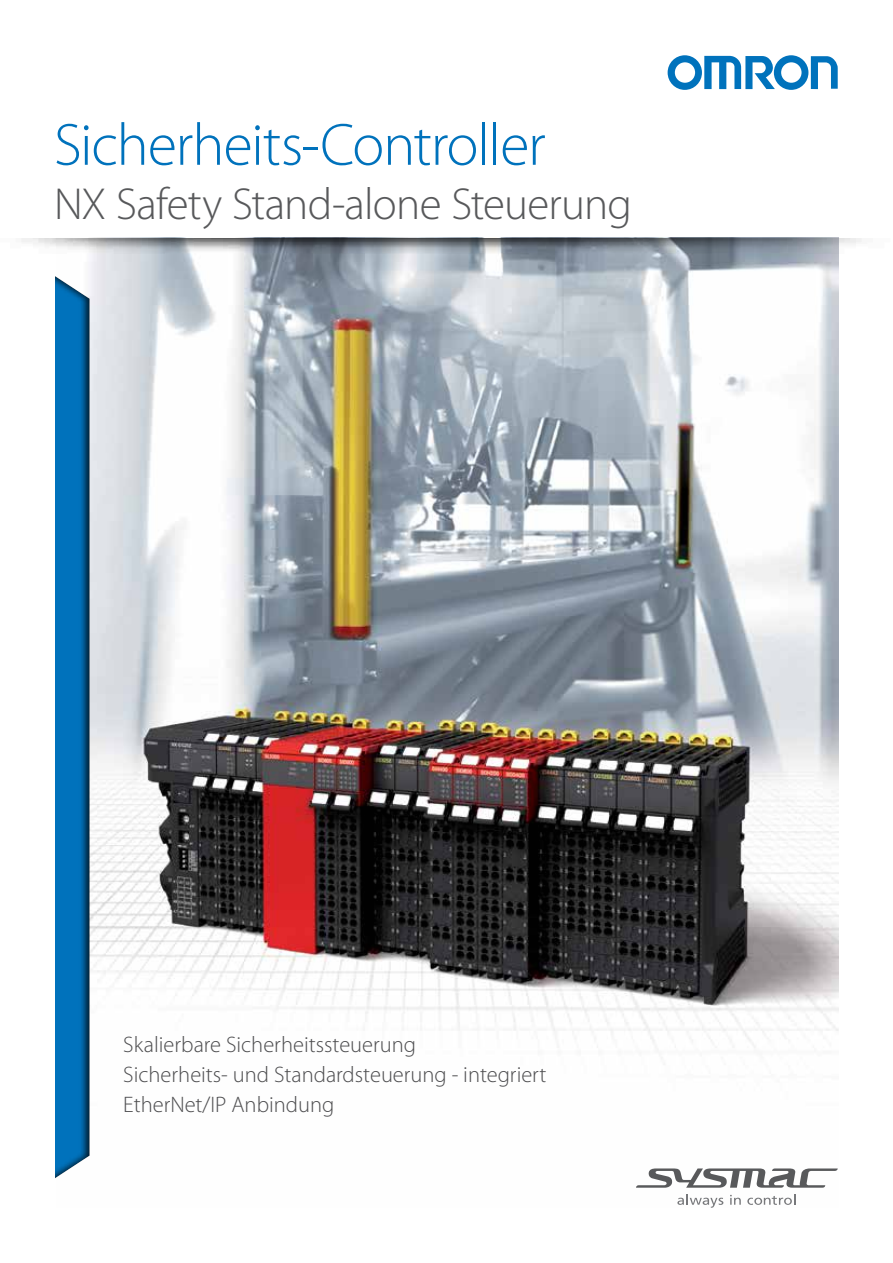
<style>
.page{position:relative;width:893px;height:1263px;background:#fff}
.page>*{position:absolute;margin:0;border:0;box-sizing:border-box;transform-origin:0 0}
.t1{font:300 60px "Myriad Pro";letter-spacing:-.02em;color:#0072bc}
.t2{font:300 45px "Myriad Pro";letter-spacing:-.02em;color:#58595b}
.t3{font:300 22.5px/30px "Myriad Pro";color:#4d4d4f}
</style>
<div class="page">
<img style="left:56px;top:238px;width:783px;height:967px">
<img style="left:21px;top:239px;width:841px;height:37px">
<div style="left:55px;top:253px;width:35px;height:949px;background:#000;opacity:.75"></div>
<svg style="left:668px;top:55px;width:170px;height:35px"></svg>
<svg style="left:636px;top:1168px;width:202px;height:20px"></svg>
<svg style="left:677px;top:1194px;width:46px;height:14px"></svg>
<svg style="left:730px;top:1195px;width:11px;height:10px"></svg>
<svg style="left:747px;top:1194px;width:48px;height:11px"></svg>
<h1 class="t1" style="left:54px;top:112px;width:493px">Sicherheits-Controller</h1>
<h2 class="t2" style="left:54px;top:179px;width:580px">NX Safety Stand-alone Steuerung</h2>
<p class="t3" style="left:123px;top:1030px;width:425px">Skalierbare Sicherheitssteuerung<br>Sicherheits- und Standardsteuerung - integriert<br>EtherNet/IP Anbindung</p>
</div>
